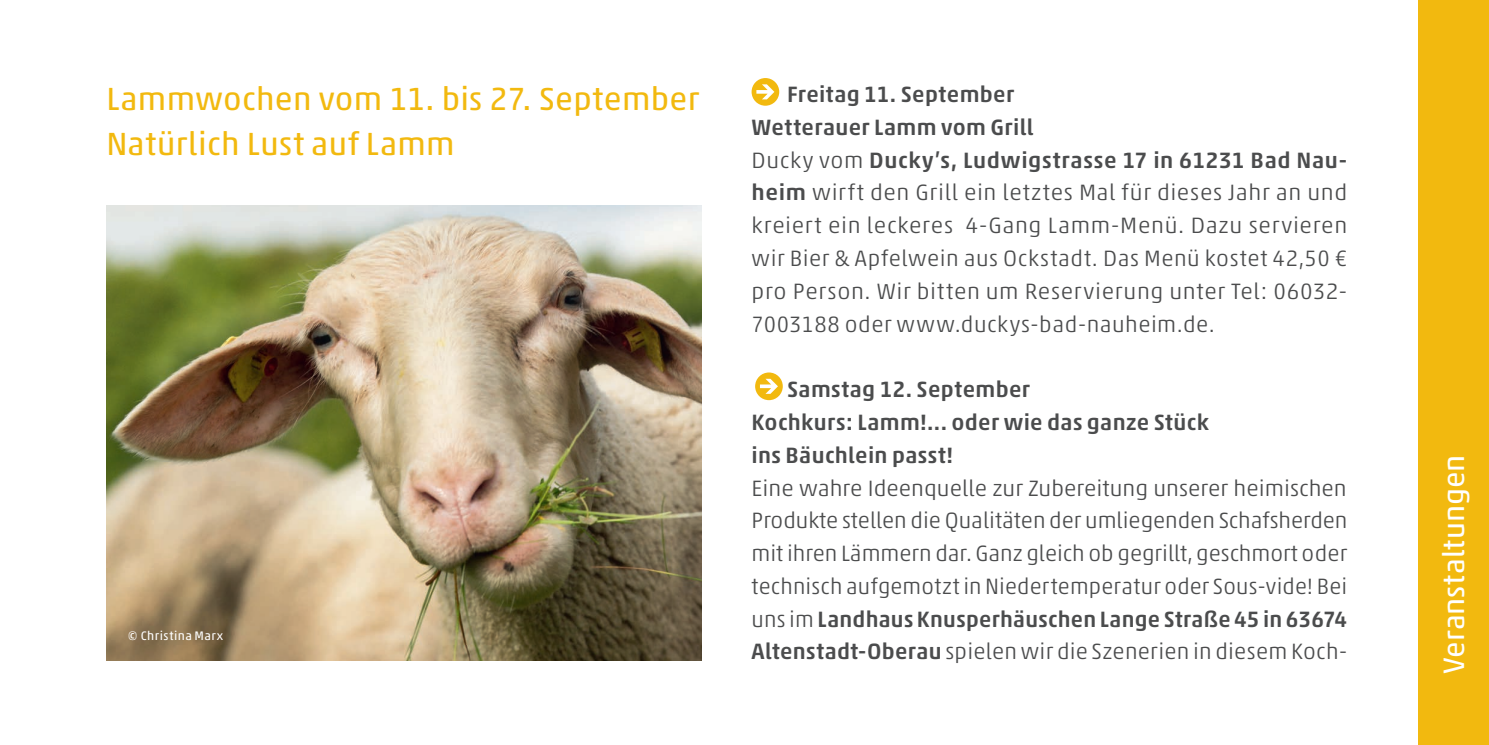
<style>
.page{position:relative;width:1489px;height:745px;background:#fff}
.page>*{position:absolute;margin:0;border:0;box-sizing:border-box;transform-origin:0 0}
.t1{font:32.5px/45px "Akko Std";letter-spacing:.01em;color:#f2b90f}
.t2{font:30px "Akko Std";color:#fff}
.t3{font:300 22.5px/32.8px "Akko Std";letter-spacing:.025em;color:#4b4c4d}
.t4{font:500 22.5px/32.8px "Akko Std";letter-spacing:.015em;color:#4b4c4d}
.t5{font:12.5px "Akko Std";letter-spacing:.035em;color:#fff}
.s1{font-weight:500}
</style>
<div class="page">
<div style="left:1417px;top:0;width:71px;height:744px;background:#f2b90f"></div>
<img style="left:106px;top:205px;width:596px;height:454px">
<svg style="left:751px;top:78px;width:28px;height:28px"></svg>
<svg style="left:755px;top:372px;width:27px;height:28px"></svg>
<h1 class="t1" style="left:106px;top:75px;width:594px">Lammwochen vom 11. bis 27. September<br>Natürlich Lust auf Lamm</h1>
<p class="t5" style="left:128px;top:627px;width:97px">© Christina Marx</p>
<p class="t3" style="left:751px;top:78px;width:597px;text-indent:35px"><span class="s1">Freitag 11. September<br>Wetterauer Lamm vom Grill<br></span>Ducky vom <span class="s1">Ducky’s, Ludwigstrasse 17 in 61231 Bad Nau&shy;heim</span> wirft den Grill ein letztes Mal für dieses Jahr an und kreiert ein leckeres 4-Gang Lamm-Menü. Dazu servieren wir Bier &amp; Apfelwein aus Ockstadt. Das Menü kostet 42,50 € pro Person. Wir bitten um Reservierung unter Tel: 06032- 7003188 oder www.duckys-bad-nauheim.de.</p>
<p class="t4" style="left:751px;top:372px;width:459px;text-indent:35px">Samstag 12. September<br>Kochkurs: Lamm!... oder wie das ganze Stück ins Bäuchlein passt!</p>
<p class="t3" style="left:751px;top:471px;width:597px;text-align:justify">Eine wahre Ideenquelle zur Zubereitung unserer heimischen Produkte stellen die Qualitäten der umliegenden Schafsherden mit ihren Lämmern dar. Ganz gleich ob gegrillt, geschmort oder technisch aufgemotzt in Niedertemperatur oder Sous-vide! Bei uns im <span class="s1">Landhaus Knusperhäuschen Lange Straße 45 in 63674<br>Altenstadt-Oberau</span> spielen wir die Szenerien in diesem Koch-</p>
<h2 class="t2" style="left:1435px;top:673px;width:220px;rotate:-90deg">Veranstaltungen</h2>
</div>
